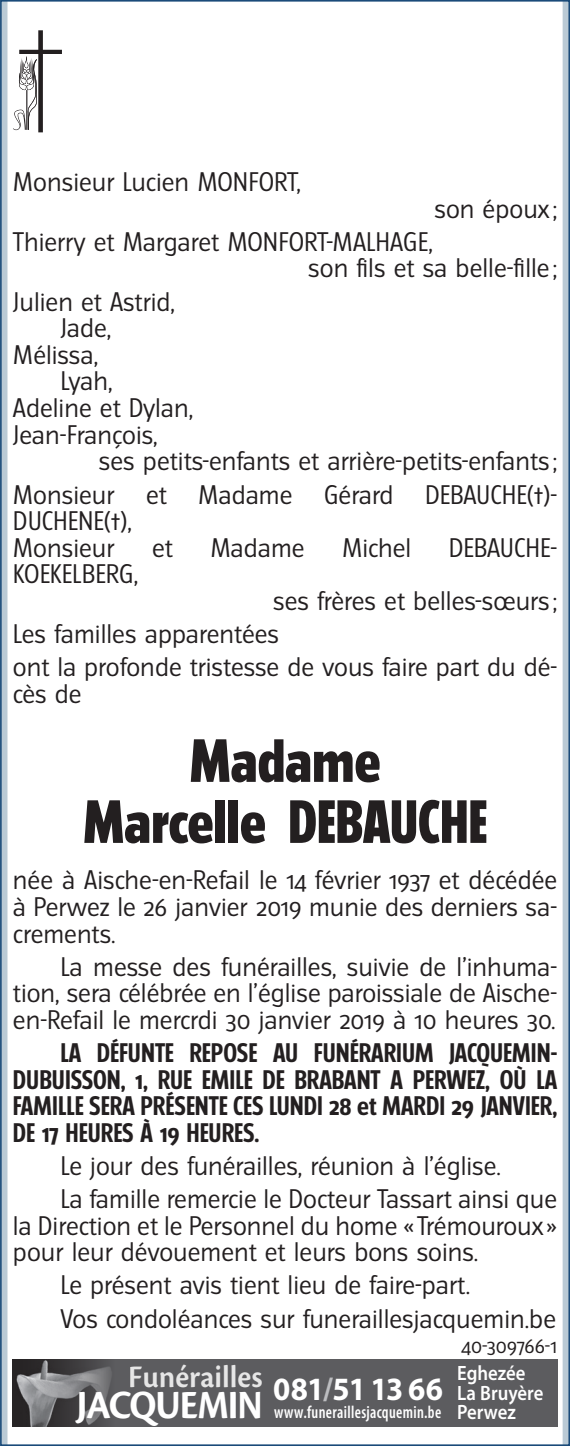
<style>
.page{position:relative;width:570px;height:1446px;background:#fff}
.page>*{position:absolute;margin:0;border:0;box-sizing:border-box;transform-origin:0 0}
.t1{font:800 54.6px/60.9px "Turmino";color:#231f20;text-align:center}
.t2{font:700 41.7px "Cronos Pro";letter-spacing:-.025em;color:#fff;scale:.91 1}
.t3{font:600 32.7px "Cronos Pro";color:#fff;scale:.95 1}
.t4{font:24px/26.7px "Turmino";color:#231f20}
.t5{font:700 24px/26.7px "Turmino";color:#231f20;text-align:justify}
.t6{font:600 20.7px/19.2px "Myriad Pro";color:#fff;scale:.9 1}
.t7{font:19.2px "Turmino";letter-spacing:-.005em;color:#231f20}
.t8{font:600 condensed 17.7px "Myriad Pro";letter-spacing:.02em;color:#fff;scale:.89 1}
</style>
<div class="page">
<svg style="left:0;top:0;width:8px;height:1446px;background:#94acbf"></svg>
<div style="left:562px;top:0;width:8px;height:1446px;background:#bacad5"></div>
<svg style="left:13px;top:30px;width:49px;height:102px"></svg>
<div style="left:13px;top:1359px;width:544px;height:67px;background:#5c5c5f"></div>
<img style="left:13px;top:1359px;width:98px;height:67px">
<p class="t4" style="left:13px;top:169px;width:289px">Monsieur Lucien MONFORT,</p>
<p class="t4" style="left:434px;top:195px;width:124px">son époux;</p>
<p class="t4" style="left:308px;top:228px;width:250px;text-indent:-295px">Thierry et Margaret MONFORT-MALHAGE,<br>son fils et sa belle-fille;</p>
<p class="t4" style="left:13px;top:288px;width:163px">Julien et Astrid,</p>
<p class="t4" style="left:60px;top:315px;width:52px">Jade,</p>
<p class="t4" style="left:13px;top:341px;width:87px">Mélissa,</p>
<p class="t4" style="left:60px;top:368px;width:54px">Lyah,</p>
<p class="t4" style="left:13px;top:395px;width:182px">Adeline et Dylan,</p>
<p class="t4" style="left:13px;top:421px;width:146px">Jean-François,</p>
<p class="t4" style="left:99px;top:448px;width:460px">ses petits-enfants et arrière-petits-enfants ;</p>
<p class="t4" style="left:13px;top:481px;width:103px">Monsieur</p>
<p class="t4" style="left:146px;top:481px;width:22px">et</p>
<p class="t4" style="left:198px;top:481px;width:96px">Madame</p>
<p class="t4" style="left:324px;top:481px;width:71px">Gérard</p>
<p class="t4" style="left:425px;top:481px;width:134px">DEBAUCHE(†)-</p>
<p class="t4" style="left:13px;top:508px;width:121px">DUCHENE(†),<br>Monsieur</p>
<p class="t4" style="left:152px;top:534px;width:22px">et</p>
<p class="t4" style="left:210px;top:534px;width:96px">Madame</p>
<p class="t4" style="left:342px;top:534px;width:71px">Michel</p>
<p class="t4" style="left:449px;top:534px;width:110px">DEBAUCHE-</p>
<p class="t4" style="left:13px;top:561px;width:127px">KOEKELBERG,</p>
<p class="t4" style="left:13px;top:584px;width:545px;line-height:33px;text-indent:260px">ses frères et belles-sœurs ;<br>Les familles apparentées<br>ont la profonde tristesse de vous faire part du dé-</p>
<p class="t4" style="left:13px;top:680px;width:70px">cès de</p>
<h1 class="t1" style="left:83px;top:730px;width:406px">Madame<br>Marcelle DEBAUCHE</h1>
<p class="t4" style="left:13px;top:867px;width:546px;text-align:justify">née à Aische-en-Refail le 14 février 1937 et décédée à Perwez le 26 janvier 2019 munie des derniers sa&shy;crements.</p>
<p class="t4" style="left:13px;top:953px;width:546px;text-align:justify;text-indent:47px">La messe des funérailles, suivie de l’inhuma&shy;tion, sera célébrée en l’église paroissiale de Aische&shy;en-Refail le mercrdi 30 janvier 2019 à 10 heures 30.</p>
<p class="t5" style="left:13px;top:1039px;width:546px;text-indent:47px">LA DÉFUNTE REPOSE AU FUNÉRARIUM JACQUEMIN-DUBUISSON, 1, RUE EMILE DE BRABANT A PERWEZ, OÙ LA FAMILLE SERA PRÉSENTE CES LUNDI 28 et MARDI 29 JANVIER, DE 17 HEURES À 19 HEURES.</p>
<p class="t4" style="left:60px;top:1149px;width:498px;line-height:33px">Le jour des funérailles, réunion à l’église.<br>La famille remercie le Docteur Tassart ainsi que</p>
<p class="t4" style="left:13px;top:1212px;width:545px">la Direction et le Personnel du home « Trémouroux» pour leur dévouement et leurs bons soins.</p>
<p class="t4" style="left:60px;top:1269px;width:497px;line-height:33px">Le présent avis tient lieu de faire-part.<br>Vos condoléances sur funeraillesjacquemin.be</p>
<p class="t7" style="left:461px;top:1334px;width:97px">40‑309766‑1</p>
<h3 class="t3" style="left:129px;top:1358px;width:142px">Funérailles</h3>
<p class="t6" style="left:457px;top:1363px;width:97px">Eghezée<br>La Bruyère<br>Perwez</p>
<h2 class="t2" style="left:77px;top:1381px;width:404px">JACQUEMIN <sup>081</sup><sup>/</sup><sup>51</sup> <sup>13</sup> <sup>66</sup></h2>
<p class="t8" style="left:274px;top:1402px;width:189px">www.funeraillesjacquemin.be</p>
</div>
